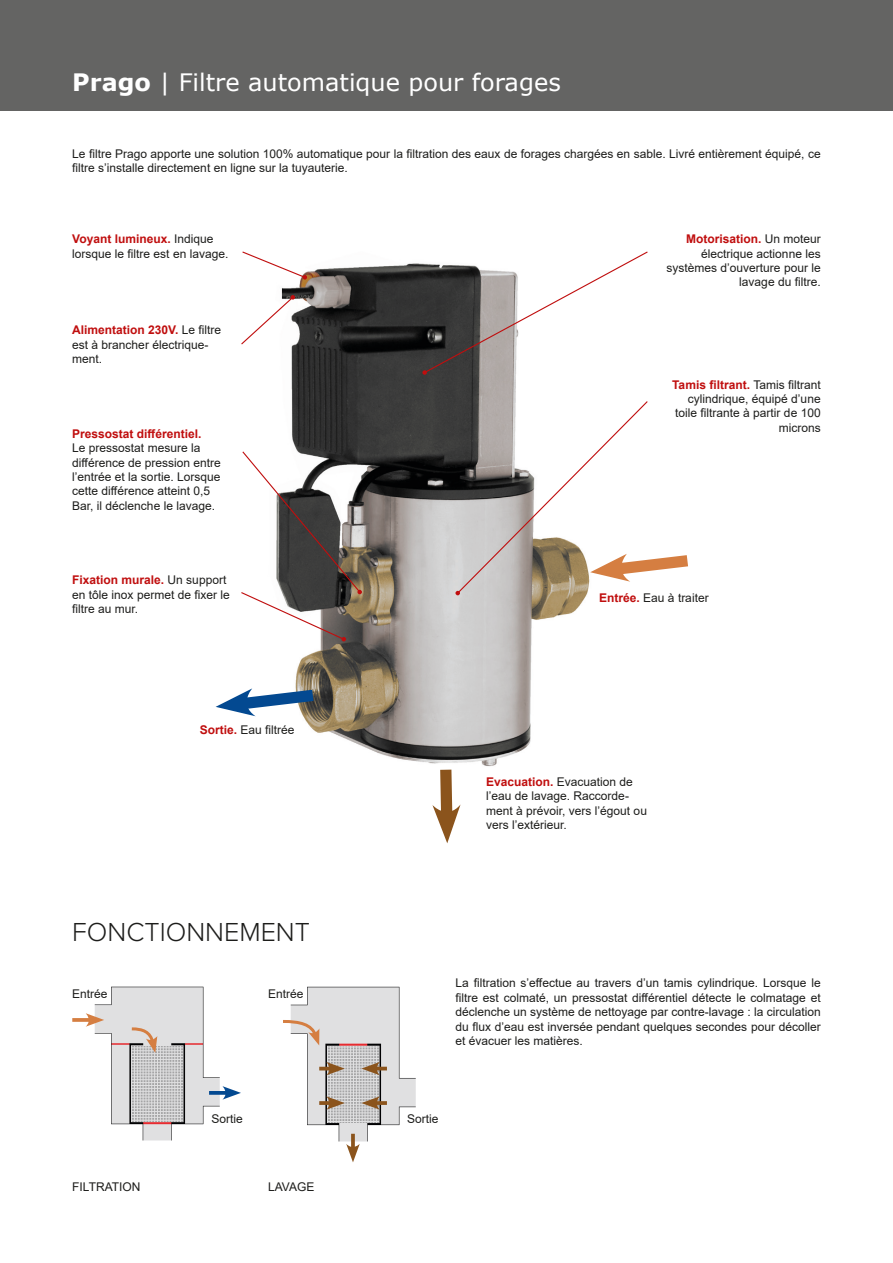
<style>
.page{position:relative;width:893px;height:1263px;background:#fff}
.page>*{position:absolute;margin:0;border:0;box-sizing:border-box;transform-origin:0 0}
.t1{font:300 27px "Proxima Nova";color:#1d1d1b}
.Titre_1{font:24px "Verdana";color:#fff}
.t2{font:12px/14.4px "Arial";color:#1d1d1b}
.s1{font-weight:700}
.s2{font-weight:700;color:#c00e0e}
</style>
<div class="page">
<div style="left:0;top:0;width:893px;height:111px;background:#646463"></div>
<img style="left:281px;top:263px;width:306px;height:504px">
<img style="left:94px;top:986px;width:130px;height:155px">
<img style="left:290px;top:986px;width:126px;height:155px">
<svg style="left:216px;top:683px;width:109px;height:34px"></svg>
<svg style="left:242px;top:251px;width:65px;height:29px"></svg>
<svg style="left:241px;top:450px;width:121px;height:191px"></svg>
<svg style="left:455px;top:400px;width:233px;height:195px"></svg>
<svg style="left:432px;top:758px;width:29px;height:85px"></svg>
<svg style="left:209px;top:1091px;width:13px;height:4px"></svg>
<svg style="left:222px;top:1086px;width:19px;height:13px"></svg>
<svg style="left:72px;top:1018px;width:14px;height:4px"></svg>
<svg style="left:86px;top:1013px;width:18px;height:14px"></svg>
<svg style="left:129px;top:1026px;width:28px;height:27px"></svg>
<svg style="left:283px;top:1018px;width:37px;height:27px"></svg>
<hr style="left:319px;top:1067px;width:14px;height:3px;background:#8b541c">
<svg style="left:326px;top:1062px;width:19px;height:13px"></svg>
<hr style="left:373px;top:1067px;width:14px;height:3px;background:#8b541c">
<svg style="left:361px;top:1062px;width:19px;height:13px"></svg>
<svg style="left:380px;top:1101px;width:7px;height:4px"></svg>
<svg style="left:361px;top:1096px;width:19px;height:14px"></svg>
<svg style="left:319px;top:1101px;width:7px;height:4px"></svg>
<svg style="left:326px;top:1096px;width:19px;height:14px"></svg>
<svg style="left:351px;top:1134px;width:4px;height:10px"></svg>
<svg style="left:346px;top:1144px;width:14px;height:18px"></svg>
<svg style="left:241px;top:295px;width:54px;height:51px"></svg>
<svg style="left:422px;top:251px;width:226px;height:124px"></svg>
<p class="Titre_1" style="left:72px;top:66px;width:490px"><span class="s1">Prago</span> | Filtre automatique pour forages</p>
<p class="t2" style="left:72px;top:146px;width:750px">Le filtre Prago apporte une solution 100% automatique pour la filtration des eaux de forages chargées en sable. Livré entièrement équipé, ce filtre s’installe directement en ligne sur la tuyauterie.</p>
<p class="t2" style="left:72px;top:232px;width:158px"><span class="s2">Voyant lumineux.</span> Indique lorsque le filtre est en lavage.</p>
<p class="t2" style="left:72px;top:323px;width:150px"><span class="s2">Alimentation 230V.</span> Le filtre est à brancher électrique&shy;ment.</p>
<p class="t2" style="left:72px;top:426px;width:150px"><span class="s2">Pressostat différentiel.<br></span>Le pressostat mesure la différence de pression entre l’entrée et la sortie. Lorsque cette différence atteint 0,5<br>Bar, il déclenche le lavage.</p>
<p class="t2" style="left:72px;top:573px;width:159px"><span class="s2">Fixation murale.</span> Un support en tôle inox permet de fixer le filtre au mur.</p>
<p class="t2" style="left:667px;top:232px;width:156px;text-align:right"><span class="s2">Motorisation.</span> Un moteur électrique actionne les systèmes d’ouverture pour le lavage du filtre.</p>
<p class="t2" style="left:672px;top:377px;width:150px;text-align:right"><span class="s2">Tamis filtrant.</span> Tamis filtrant cylindrique, équipé d’une toile filtrante à partir de 100 microns</p>
<p class="t2" style="left:599px;top:591px;width:111px"><span class="s2">Entrée.</span> Eau à traiter</p>
<p class="t2" style="left:200px;top:722px;width:96px"><span class="s2">Sortie.</span> Eau filtrée</p>
<p class="t2" style="left:486px;top:774px;width:162px"><span class="s2">Evacuation.</span> Evacuation de l’eau de lavage. Raccorde&shy;ment à prévoir, vers l’égout ou vers l’extérieur.</p>
<p class="t1" style="left:72px;top:911px;width:239px">FONCTIONNEMENT</p>
<p class="t2" style="left:72px;top:986px;width:37px">Entrée</p>
<p class="t2" style="left:268px;top:986px;width:37px">Entrée</p>
<p class="t2" style="left:455px;top:976px;width:367px;text-align:justify">La filtration s’effectue au travers d’un tamis cylindrique. Lorsque le filtre est colmaté, un pressostat différentiel détecte le colmatage et déclenche un système de nettoyage par contre-lavage : la circulation du flux d’eau est inversée pendant quelques secondes pour décoller et évacuer les matières.</p>
<p class="t2" style="left:72px;top:1179px;width:70px">FILTRATION</p>
<p class="t2" style="left:211px;top:1112px;width:33px">Sortie</p>
<p class="t2" style="left:407px;top:1112px;width:33px">Sortie</p>
<p class="t2" style="left:268px;top:1179px;width:48px">LAVAGE</p>
</div>
